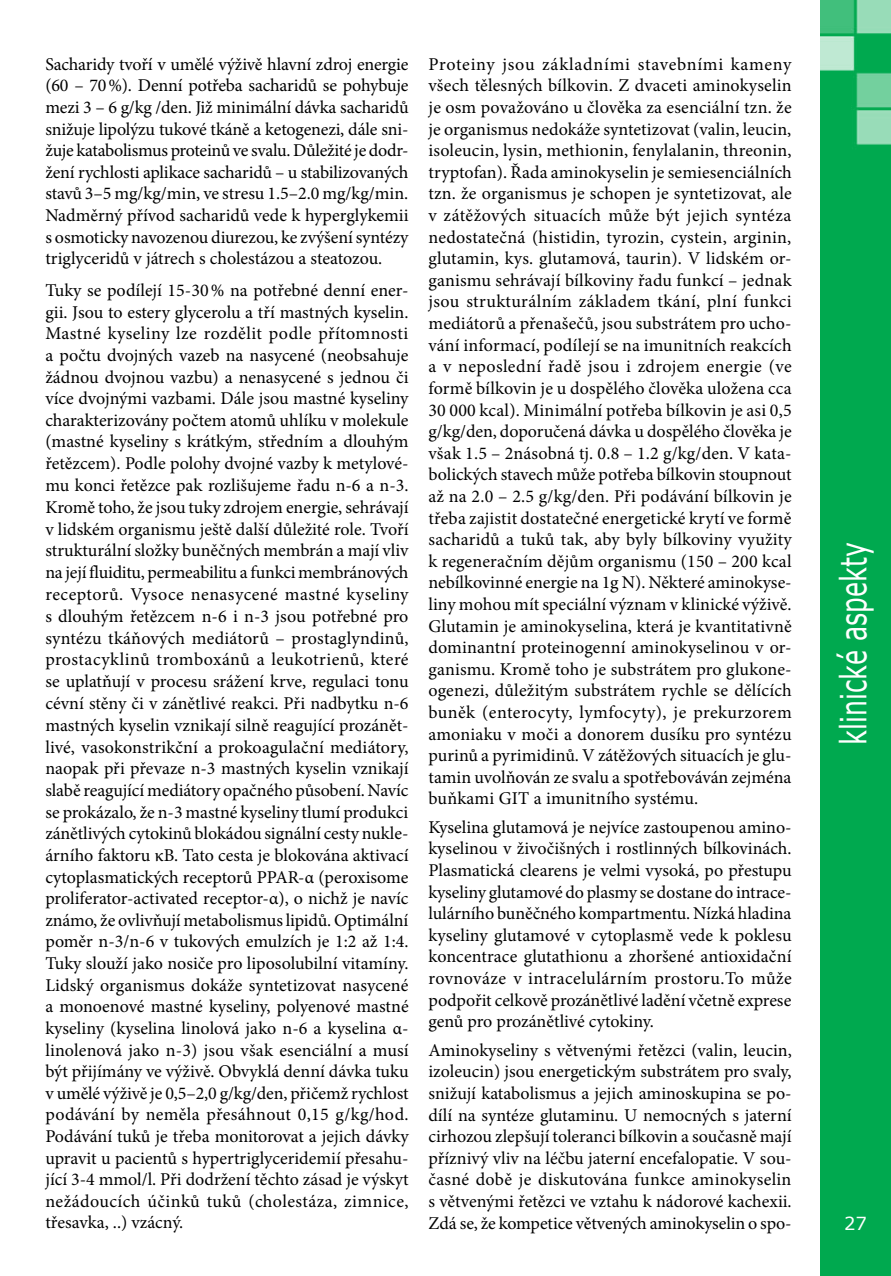
<style>
.page{position:relative;width:891px;height:1276px;background:#fff}
.page>*{position:absolute;margin:0;border:0;box-sizing:border-box;transform-origin:0 0}
.t1{font:36px "Verdana";color:#fff;scale:.7 1}
.t2{font:18px/21.6px "Minion Pro";color:#000;text-align:justify}
.t3{font:18px "Verdana";color:#fff}
</style>
<div class="page">
<div style="left:820px;top:0;width:70px;height:1276px;background:#00a94f"></div>
<p class="t2" style="left:45px;top:53px;width:364px">Sacharidy tvoří v umělé výživě hlavní zdroj energie (60 – 70%). Denní potřeba sacharidů se pohybuje mezi 3 – 6 g/kg /den. Již minimální dávka sacharidů snižuje lipolýzu tukové tkáně a ketogenezi, dále sni&shy;žuje katabolismus proteinů ve svalu. Důležité je dodr&shy;žení rychlosti aplikace sacharidů – u stabilizovaných stavů 3–5 mg/kg/min, ve stresu 1.5–2.0 mg/kg/min.<br>Nadměrný přívod sacharidů vede k hyperglykemii s osmoticky navozenou diurezou, ke zvýšení syntézy triglyceridů v játrech s cholestázou a steatozou.</p>
<p class="t2" style="left:45px;top:280px;width:364px">Tuky se podílejí 15-30% na potřebné denní ener&shy;gii. Jsou to estery glycerolu a tří mastných kyselin.<br>Mastné kyseliny lze rozdělit podle přítomnosti a počtu dvojných vazeb na nasycené (neobsahuje žádnou dvojnou vazbu) a nenasycené s jednou či více dvojnými vazbami. Dále jsou mastné kyseliny charakterizovány počtem atomů uhlíku v molekule (mastné kyseliny s krátkým, středním a dlouhým řetězcem). Podle polohy dvojné vazby k metylové&shy;mu konci řetězce pak rozlišujeme řadu n-6 a n-3.<br>Kromě toho, že jsou tuky zdrojem energie, sehrávají v lidském organismu ještě další důležité role. Tvoří strukturální složky buněčných membrán a mají vliv na její fluiditu, permeabilitu a funkci membránových receptorů. Vysoce nenasycené mastné kyseliny s dlouhým řetězcem n-6 i n-3 jsou potřebné pro syntézu tkáňových mediátorů – prostaglyndinů, prostacyklinů tromboxánů a leukotrienů, které se uplatňují v procesu srážení krve, regulaci tonu cévní stěny či v zánětlivé reakci. Při nadbytku n-6 mastných kyselin vznikají silně reagující prozánět&shy;livé, vasokonstrikční a prokoagulační mediátory, naopak při převaze n-3 mastných kyselin vznikají slabě reagující mediátory opačného působení. Navíc se prokázalo, že n-3 mastné kyseliny tlumí produkci zánětlivých cytokinů blokádou signální cesty nukle&shy;árního faktoru κB. Tato cesta je blokována aktivací cytoplasmatických receptorů PPAR-α (peroxisome proliferator-activated receptor-α), o nichž je navíc známo, že ovlivňují metabolismus lipidů. Optimální poměr n-3/n-6 v tukových emulzích je 1:2 až 1:4.<br>Tuky slouží jako nosiče pro liposolubilní vitamíny.<br>Lidský organismus dokáže syntetizovat nasycené a monoenové mastné kyseliny, polyenové mastné kyseliny (kyselina linolová jako n-6 a kyselina α&shy;linolenová jako n-3) jsou však esenciální a musí být přijímány ve výživě. Obvyklá denní dávka tuku v umělé výživě je 0,5–2,0 g/kg/den, přičemž rychlost podávání by neměla přesáhnout 0,15 g/kg/hod.<br>Podávání tuků je třeba monitorovat a jejich dávky upravit u pacientů s hypertriglyceridemií přesahu&shy;jící 3-4 mmol/l. Při dodržení těchto zásad je výskyt nežádoucích účinků tuků (cholestáza, zimnice, třesavka, ..) vzácný.</p>
<p class="t2" style="left:428px;top:53px;width:365px">Proteiny jsou základními stavebními kameny všech tělesných bílkovin. Z dvaceti aminokyselin je osm považováno u člověka za esenciální tzn. že je organismus nedokáže syntetizovat (valin, leucin, isoleucin, lysin, methionin, fenylalanin, threonin, tryptofan). Řada aminokyselin je semiesenciálních tzn. že organismus je schopen je syntetizovat, ale v zátěžových situacích může být jejich syntéza nedostatečná (histidin, tyrozin, cystein, arginin, glutamin, kys. glutamová, taurin). V lidském or&shy;ganismu sehrávají bílkoviny řadu funkcí – jednak jsou strukturálním základem tkání, plní funkci mediátorů a přenašečů, jsou substrátem pro ucho&shy;vání informací, podílejí se na imunitních reakcích a v neposlední řadě jsou i zdrojem energie (ve formě bílkovin je u dospělého člověka uložena cca 30 000 kcal). Minimální potřeba bílkovin je asi 0,5 g/kg/den, doporučená dávka u dospělého člověka je však 1.5 – 2násobná tj. 0.8 – 1.2 g/kg/den. V kata&shy;bolických stavech může potřeba bílkovin stoupnout až na 2.0 – 2.5 g/kg/den. Při podávání bílkovin je třeba zajistit dostatečné energetické krytí ve formě sacharidů a tuků tak, aby byly bílkoviny využity k regeneračním dějům organismu (150 – 200 kcal nebílkovinné energie na 1g N). Některé aminokyse&shy;liny mohou mít speciální význam v klinické výživě.<br>Glutamin je aminokyselina, která je kvantitativně dominantní proteinogenní aminokyselinou v or&shy;ganismu. Kromě toho je substrátem pro glukone&shy;ogenezi, důležitým substrátem rychle se dělících buněk (enterocyty, lymfocyty), je prekurzorem amoniaku v moči a donorem dusíku pro syntézu purinů a pyrimidinů. V zátěžových situacích je glu&shy;tamin uvolňován ze svalu a spotřebováván zejména buňkami GIT a imunitního systému.</p>
<p class="t2" style="left:428px;top:816px;width:365px">Kyselina glutamová je nejvíce zastoupenou amino&shy;kyselinou v živočišných i rostlinných bílkovinách.<br>Plasmatická clearens je velmi vysoká, po přestupu kyseliny glutamové do plasmy se dostane do intrace&shy;lulárního buněčného kompartmentu. Nízká hladina kyseliny glutamové v cytoplasmě vede k poklesu koncentrace glutathionu a zhoršené antioxidační rovnováze v intracelulárním prostoru.To může podpořit celkově prozánětlivé ladění včetně exprese genů pro prozánětlivé cytokiny.</p>
<p class="t2" style="left:428px;top:1039px;width:365px">Aminokyseliny s větvenými řetězci (valin, leucin, izoleucin) jsou energetickým substrátem pro svaly, snižují katabolismus a jejich aminoskupina se po&shy;dílí na syntéze glutaminu. U nemocných s jaterní cirhozou zlepšují toleranci bílkovin a současně mají příznivý vliv na léčbu jaterní encefalopatie. V sou&shy;časné době je diskutována funkce aminokyselin s větvenými řetězci ve vztahu k nádorové kachexii.<br>Zdá se, že kompetice větvených aminokyselin o spo-</p>
<h1 class="t1" style="left:830px;top:745px;width:290px;rotate:-90deg">klinické aspekty</h1>
<p class="t3" style="left:843px;top:1211px;width:24px">27</p>
</div>
